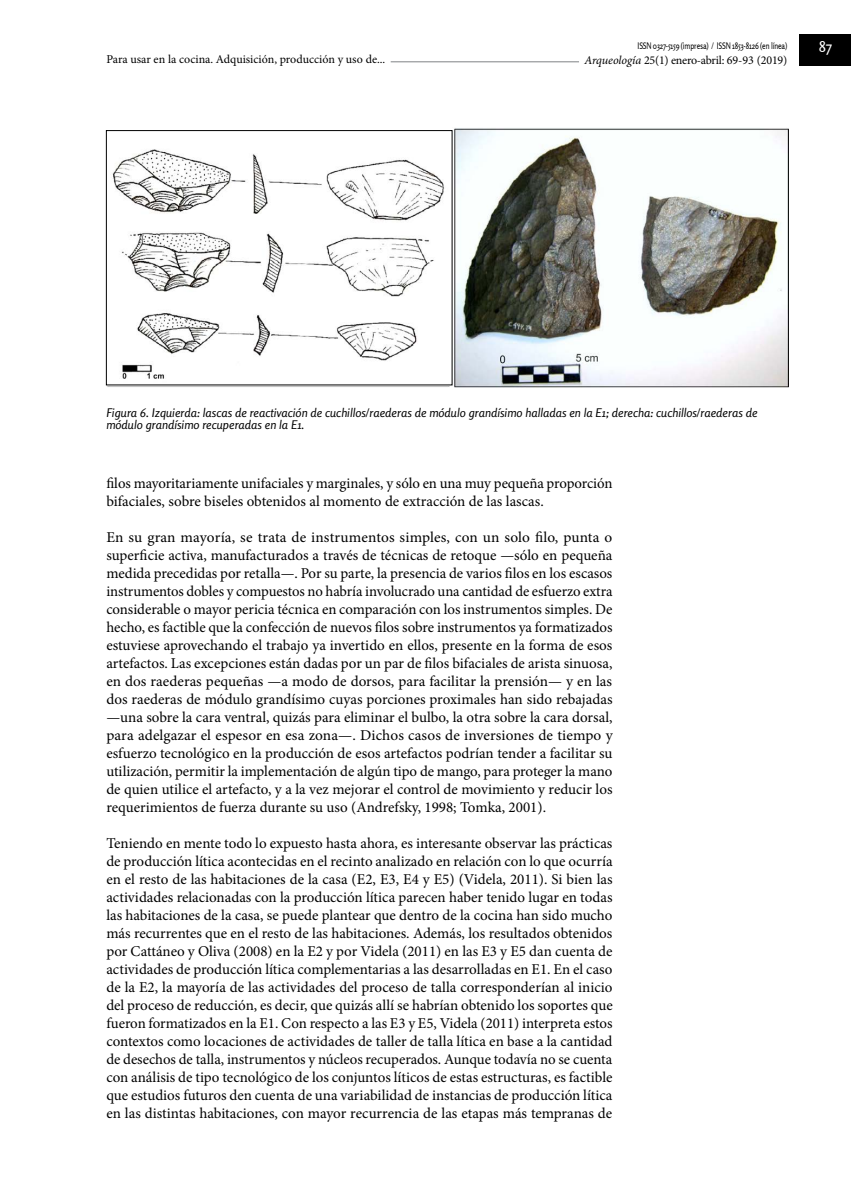
<style>
.page{position:relative;width:851px;height:1191px;background:#fff}
.page>*{position:absolute;margin:0;border:0;box-sizing:border-box;transform-origin:0 0}
.t1{font:15px/18px "Minion Pro";letter-spacing:-.005em;color:#000;text-align:justify}
.t2{font:15px "Rosario";color:#fff}
.t3{font:italic 12px/12px "Rosario";color:#000}
.t4{font:12px "Minion Pro";letter-spacing:-.005em;color:#000}
.t5{font:9px "Rosario";letter-spacing:-.02em;color:#000;scale:.8 1}
.s1{font-style:italic}
</style>
<div class="page">
<hr style="left:112px;top:61px;width:616px;height:1px;background:#808285">
<div style="left:579px;top:53px;width:208px;height:15px;background:#fff"></div>
<div style="left:799px;top:35px;width:51px;height:31px;background:#000"></div>
<div style="left:106px;top:52px;width:284px;height:15px;background:#fff"></div>
<img style="left:106px;top:128px;width:682px;height:259px">
<div style="left:106px;top:130px;width:346px;height:255px;border:1px solid #000"></div>
<p class="t4" style="left:106px;top:51px;width:280px">Para usar en la cocina. Adquisición, producción y uso de...</p>
<p class="t5" style="left:637px;top:41px;width:188px">ISSN 0327-5159 (impresa) / ISSN 1853-8126 (en línea)</p>
<p class="t4" style="left:584px;top:52px;width:204px"><span class="s1">Arqueología</span> 25(1) enero-abril: 69-93 (2019)</p>
<p class="t2" style="left:818px;top:38px;width:15px">87</p>
<p class="t3" style="left:106px;top:407px;width:652px">Figura 6. Izquierda: lascas de reactivación de cuchillos/raederas de módulo grandísimo halladas en la E1; derecha: cuchillos/raederas de módulo grandísimo recuperadas en la E1.</p>
<p class="t1" style="left:106px;top:474px;width:507px">filos mayoritariamente unifaciales y marginales, y sólo en una muy pequeña proporción bifaciales, sobre biseles obtenidos al momento de extracción de las lascas.</p>
<p class="t1" style="left:106px;top:528px;width:508px">En su gran mayoría, se trata de instrumentos simples, con un solo filo, punta o superficie activa, manufacturados a través de técnicas de retoque —sólo en pequeña medida precedidas por retalla—. Por su parte, la presencia de varios filos en los escasos instrumentos dobles y compuestos no habría involucrado una cantidad de esfuerzo extra considerable o mayor pericia técnica en comparación con los instrumentos simples. De hecho, es factible que la confección de nuevos filos sobre instrumentos ya formatizados estuviese aprovechando el trabajo ya invertido en ellos, presente en la forma de esos artefactos. Las excepciones están dadas por un par de filos bifaciales de arista sinuosa, en dos raederas pequeñas —a modo de dorsos, para facilitar la prensión— y en las dos raederas de módulo grandísimo cuyas porciones proximales han sido rebajadas —una sobre la cara ventral, quizás para eliminar el bulbo, la otra sobre la cara dorsal, para adelgazar el espesor en esa zona—. Dichos casos de inversiones de tiempo y esfuerzo tecnológico en la producción de esos artefactos podrían tender a facilitar su utilización, permitir la implementación de algún tipo de mango, para proteger la mano de quien utilice el artefacto, y a la vez mejorar el control de movimiento y reducir los requerimientos de fuerza durante su uso (Andrefsky, 1998; Tomka, 2001).</p>
<p class="t1" style="left:106px;top:834px;width:507px">Teniendo en mente todo lo expuesto hasta ahora, es interesante observar las prácticas de producción lítica acontecidas en el recinto analizado en relación con lo que ocurría en el resto de las habitaciones de la casa (E2, E3, E4 y E5) (Videla, 2011). Si bien las actividades relacionadas con la producción lítica parecen haber tenido lugar en todas las habitaciones de la casa, se puede plantear que dentro de la cocina han sido mucho más recurrentes que en el resto de las habitaciones. Además, los resultados obtenidos por Cattáneo y Oliva (2008) en la E2 y por Videla (2011) en las E3 y E5 dan cuenta de actividades de producción lítica complementarias a las desarrolladas en E1. En el caso de la E2, la mayoría de las actividades del proceso de talla corresponderían al inicio del proceso de reducción, es decir, que quizás allí se habrían obtenido los soportes que fueron formatizados en la E1. Con respecto a las E3 y E5, Videla (2011) interpreta estos contextos como locaciones de actividades de taller de talla lítica en base a la cantidad de desechos de talla, instrumentos y núcleos recuperados. Aunque todavía no se cuenta con análisis de tipo tecnológico de los conjuntos líticos de estas estructuras, es factible que estudios futuros den cuenta de una variabilidad de instancias de producción lítica en las distintas habitaciones, con mayor recurrencia de las etapas más tempranas de</p>
</div>
